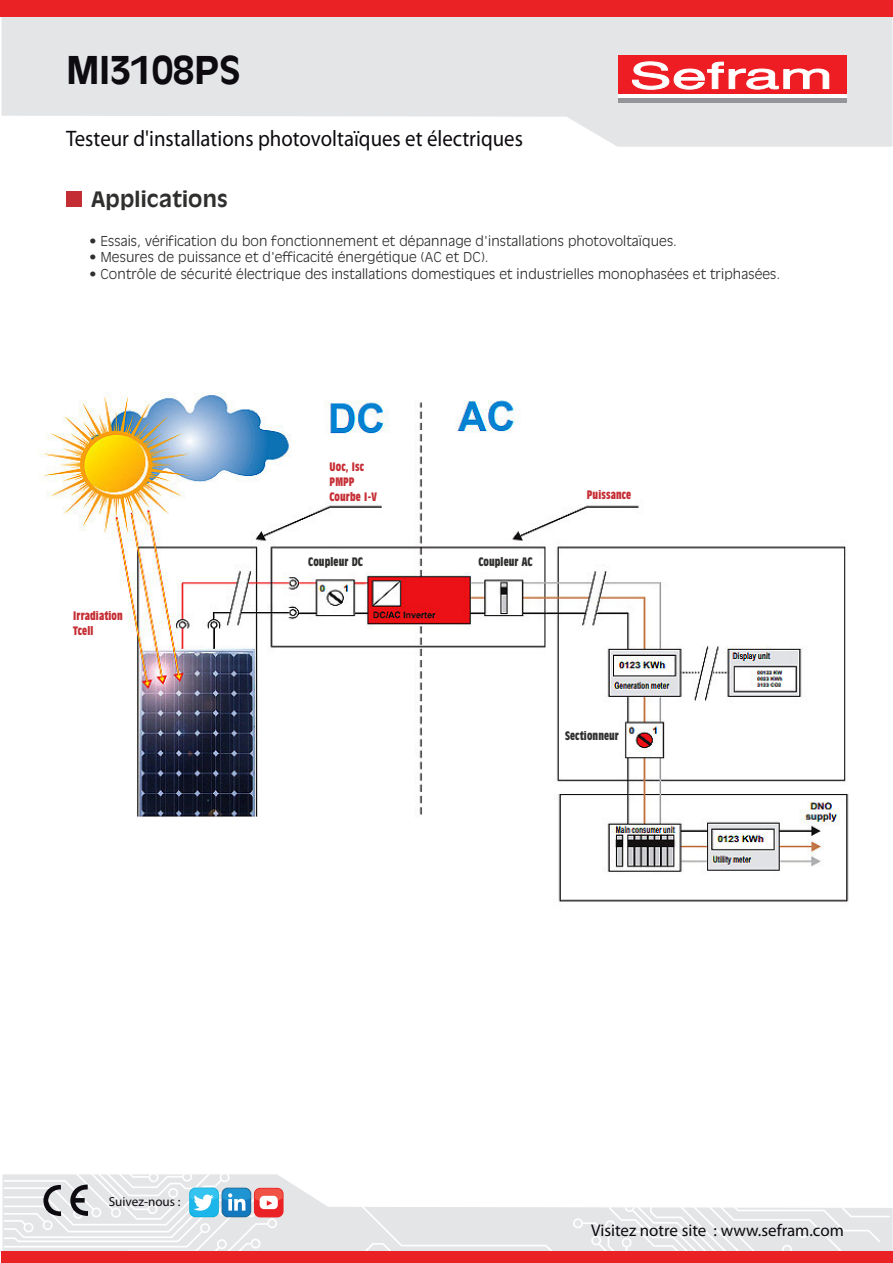
<style>
.page{position:relative;width:893px;height:1263px;background:#fff}
.page>*{position:absolute;margin:0;border:0;box-sizing:border-box;transform-origin:0 0}
.t1{font:700 37.8px "Antique Olive";color:#0e0b10}
.t2{font:22.5px "Myriad Pro";color:#0e0b10;scale:.93 1}
.t3{font:700 21px "Antique Olive";letter-spacing:.01em;color:#2f2f2e}
.t4{font:16.95px "Myriad Pro";color:#0e0b10}
.t5{font:300 13.5px "Antique Olive";letter-spacing:.01em;color:#2f2f2e}
.t6{font:13.2px "Myriad Pro";color:#0e0b10}
.t7{font:700 condensed 12px/15px "Antique Olive";letter-spacing:.01em;color:#c52d34}
.t8{font:700 condensed 12px "Antique Olive";letter-spacing:.01em;color:#2f2f2e}
</style>
<div class="page">
<svg style="left:0;top:0;width:893px;height:147px"></svg>
<div style="left:1px;top:0;width:892px;height:16px;background:#eb2225"></div>
<svg style="left:4px;top:1174px;width:886px;height:89px"></svg>
<div style="left:618px;top:56px;width:228px;height:47px;background:#fff"></div>
<div style="left:618px;top:98px;width:228px;height:5px;background:#939598"></div>
<div style="left:618px;top:56px;width:228px;height:38px;background:#ee1d23"></div>
<svg style="left:631px;top:61px;width:199px;height:29px"></svg>
<div style="left:66px;top:191px;width:16px;height:16px;background:#c52d34"></div>
<img style="left:42px;top:392px;width:807px;height:510px">
<h1 class="t1" style="left:66px;top:55px;width:176px">MI3108PS</h1>
<h2 class="t2" style="left:66px;top:130px;width:493px">Testeur d'installations photovoltaïques et électriques</h2>
<h3 class="t3" style="left:91px;top:190px;width:138px">Applications</h3>
<p class="t5" style="left:89px;top:235px;width:589px">• Essais, vérification du bon fonctionnement et dépannage d'installations photovoltaïques.</p>
<p class="t5" style="left:89px;top:252px;width:401px">• Mesures de puissance et d'efficacité énergétique (AC et DC).</p>
<p class="t5" style="left:89px;top:268px;width:692px">• Contrôle de sécurité électrique des installations domestiques et industrielles monophasées et triphasées.</p>
<p class="t7" style="left:73px;top:609px;width:51px">Irradiation<br>Tcell</p>
<p class="t7" style="left:330px;top:460px;width:49px">Uoc, Isc<br>PMPP<br>Courbe I-V</p>
<p class="t8" style="left:308px;top:557px;width:56px">Coupleur DC</p>
<p class="t8" style="left:478px;top:557px;width:56px">Coupleur AC</p>
<p class="t7" style="left:587px;top:488px;width:46px">Puissance</p>
<p class="t8" style="left:565px;top:731px;width:55px">Sectionneur</p>
<p class="t6" style="left:109px;top:1196px;width:73px">Suivez-nous :</p>
<p class="t4" style="left:591px;top:1224px;width:254px">Visitez notre site : www.sefram.com</p>
</div>
